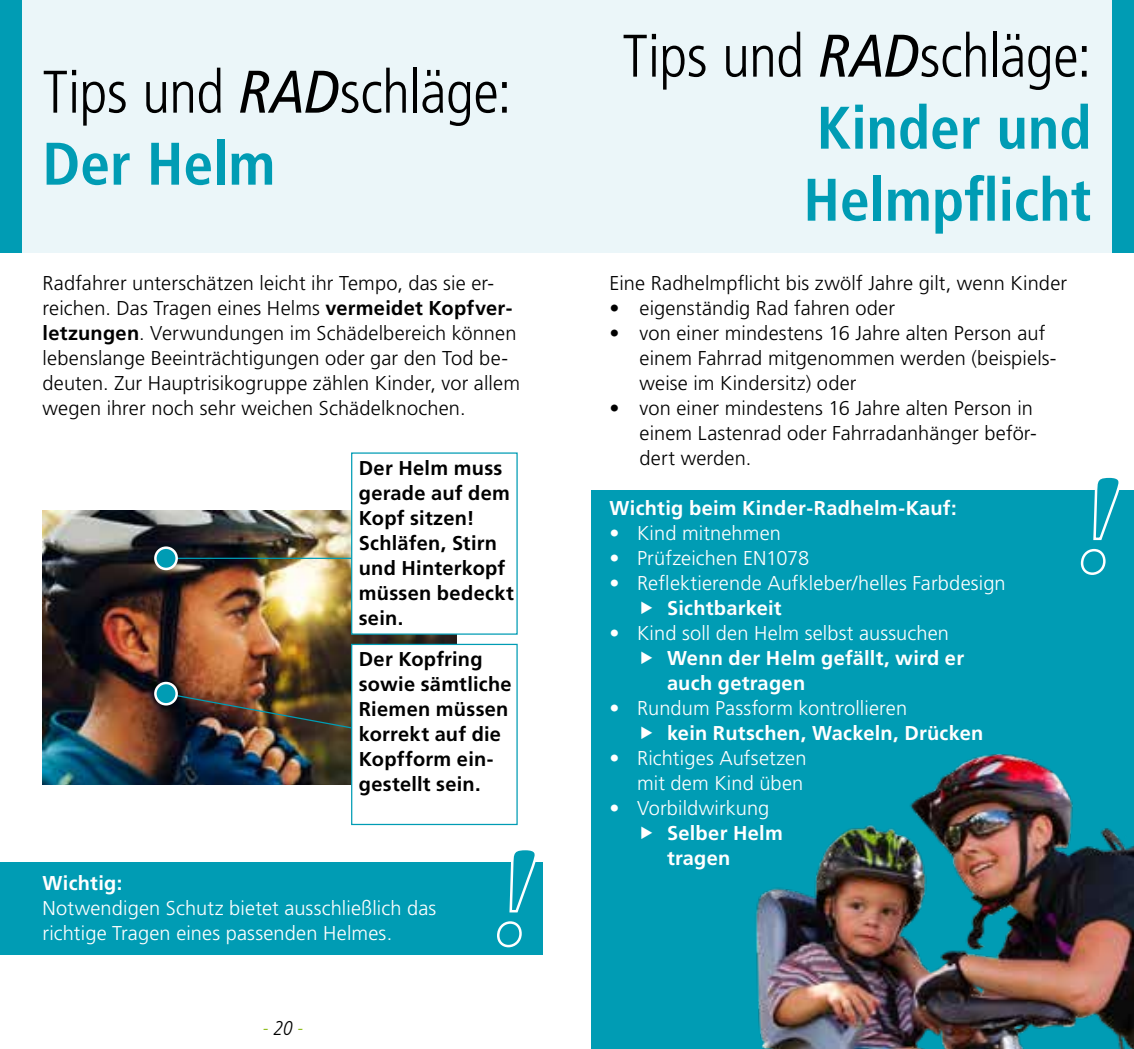
<style>
.page{position:relative;width:1134px;height:1049px;background:#fff}
.page>*{position:absolute;margin:0;border:0;box-sizing:border-box;transform-origin:0 0}
.t1{font:700 condensed 60px/72px "Frutiger LT Std";color:#009cb4;text-align:justify}
.t2{font:300 condensed 60px/72px "Frutiger LT Std";letter-spacing:-.01em;color:#000}
.t3{font:300 20px/25px "Frutiger LT Std";letter-spacing:.005em;color:#000}
.t4{font:300 20px/25px "Frutiger LT Std";letter-spacing:.005em;color:#fff}
.t5{font:700 20px/25px "Frutiger LT Std";letter-spacing:.015em;color:#000}
.t6{font:700 20px/25px "Frutiger LT Std";letter-spacing:.015em;color:#fff}
.t7{font:italic 300 condensed 20px "Frutiger LT Std";color:#90bf21}
.s1{font-weight:400;font-style:italic}
.s2{font-weight:700;color:#009cb4}
.s3{font-weight:300;color:#000}
.s4{font-weight:400;font-style:italic;color:#000}
.s5{font-weight:700}
.s6{color:#000}
</style>
<div class="page">
<div style="left:0;top:862px;width:542px;height:92px;background:#009cb4"></div>
<div style="left:592px;top:491px;width:542px;height:558px;background:#009cb4"></div>
<div style="left:21px;top:0;width:1092px;height:252px;background:#ebf6f9"></div>
<div style="left:0;top:0;width:21px;height:252px;background:#009cb4"></div>
<div style="left:1113px;top:0;width:21px;height:252px;background:#009cb4"></div>
<svg style="left:497px;top:850px;width:39px;height:98px"></svg>
<svg style="left:1079px;top:477px;width:43px;height:98px"></svg>
<img style="left:43px;top:511px;width:414px;height:273px">
<hr style="left:166px;top:558px;width:186px;height:1px;background:#009cb4">
<img style="left:165px;top:692px;width:186px;height:37px">
<svg style="left:155px;top:548px;width:22px;height:21px"></svg>
<div style="left:154px;top:546px;width:24px;height:24px;border:2px solid #fff;border-radius:50%"></div>
<svg style="left:155px;top:683px;width:22px;height:21px"></svg>
<div style="left:154px;top:682px;width:24px;height:23px;border:2px solid #fff;border-radius:50%"></div>
<div style="left:351px;top:452px;width:167px;height:183px;background:#fff;border:1px solid #009cb4"></div>
<div style="left:351px;top:644px;width:167px;height:181px;background:#fff;border:1px solid #009cb4"></div>
<img style="left:756px;top:753px;width:378px;height:296px">
<h1 class="t2" style="left:43px;top:57px;width:471px">Tips und <span class="s1">RAD</span>schläge:<br><span class="s2">Der Helm</span></h1>
<h1 class="t1" style="left:803px;top:20px;width:290px;text-indent:-181px"><span class="s3">Tips und</span> <span class="s4">RAD</span><span class="s3">schläge:<br></span>Kinder und Helmpflicht</h1>
<p class="t3" style="left:43px;top:271px;width:479px">Radfahrer unterschätzen leicht ihr Tempo, das sie er&shy;reichen. Das Tragen eines Helms <span class="s5">vermeidet Kopfver&shy;letzungen</span>. Verwundungen im Schädelbereich können lebenslange Beeinträchtigungen oder gar den Tod be&shy;deuten. Zur Hauptrisikogruppe zählen Kinder, vor allem wegen ihrer noch sehr weichen Schädelknochen.</p>
<p class="t3" style="left:609px;top:271px;width:459px">Eine Radhelmpflicht bis zwölf Jahre gilt, wenn Kinder</p>
<p class="t3" style="left:609px;top:296px;width:287px">• eigenständig Rad fahren oder</p>
<p class="t3" style="left:639px;top:321px;width:419px;text-indent:-30px">• von einer mindestens 16 Jahre alten Person auf einem Fahrrad mitgenommen werden (beispiels&shy;weise im Kindersitz) oder</p>
<p class="t3" style="left:639px;top:396px;width:399px;text-indent:-30px">• von einer mindestens 16 Jahre alten Person in einem Lastenrad oder Fahrradanhänger beför&shy;dert werden.</p>
<p class="t5" style="left:359px;top:456px;width:157px">Der Helm muss gerade auf dem<br>Kopf sitzen!<br>Schläfen, Stirn und Hinterkopf müssen bedeckt sein.</p>
<p class="t5" style="left:359px;top:647px;width:154px">Der Kopfring sowie sämtliche<br>Riemen müssen korrekt auf die<br>Kopfform ein&shy;gestellt sein.</p>
<p class="t6" style="left:609px;top:496px;width:349px">Wichtig beim Kinder-Radhelm-Kauf:</p>
<p class="t4" style="left:609px;top:521px;width:173px">• Kind mitnehmen</p>
<p class="t4" style="left:609px;top:546px;width:201px">• Prüfzeichen EN1078</p>
<p class="t4" style="left:609px;top:571px;width:398px">• Reflektierende Aufkleber/helles Farbdesign</p>
<p class="t6" style="left:667px;top:596px;width:116px">Sichtbarkeit</p>
<p class="t4" style="left:609px;top:621px;width:341px">• Kind soll den Helm selbst aussuchen</p>
<p class="t6" style="left:667px;top:646px;width:299px">Wenn der Helm gefällt, wird er auch getragen</p>
<p class="t4" style="left:609px;top:696px;width:299px">• Rundum Passform kontrollieren</p>
<p class="t6" style="left:667px;top:721px;width:318px">kein Rutschen, Wackeln, Drücken</p>
<p class="t4" style="left:609px;top:746px;width:198px;text-align:right">• Richtiges Aufsetzen mit dem Kind üben</p>
<p class="t4" style="left:609px;top:796px;width:161px">• Vorbildwirkung</p>
<p class="t6" style="left:667px;top:821px;width:117px">Selber Helm tragen</p>
<p class="t6" style="left:43px;top:871px;width:81px">Wichtig:</p>
<p class="t4" style="left:43px;top:896px;width:395px">Notwendigen Schutz bietet ausschließlich das richtige Tragen eines passenden Helmes.</p>
<p class="t7" style="left:263px;top:1017px;width:42px">- <span class="s6">20</span> -</p>
</div>
